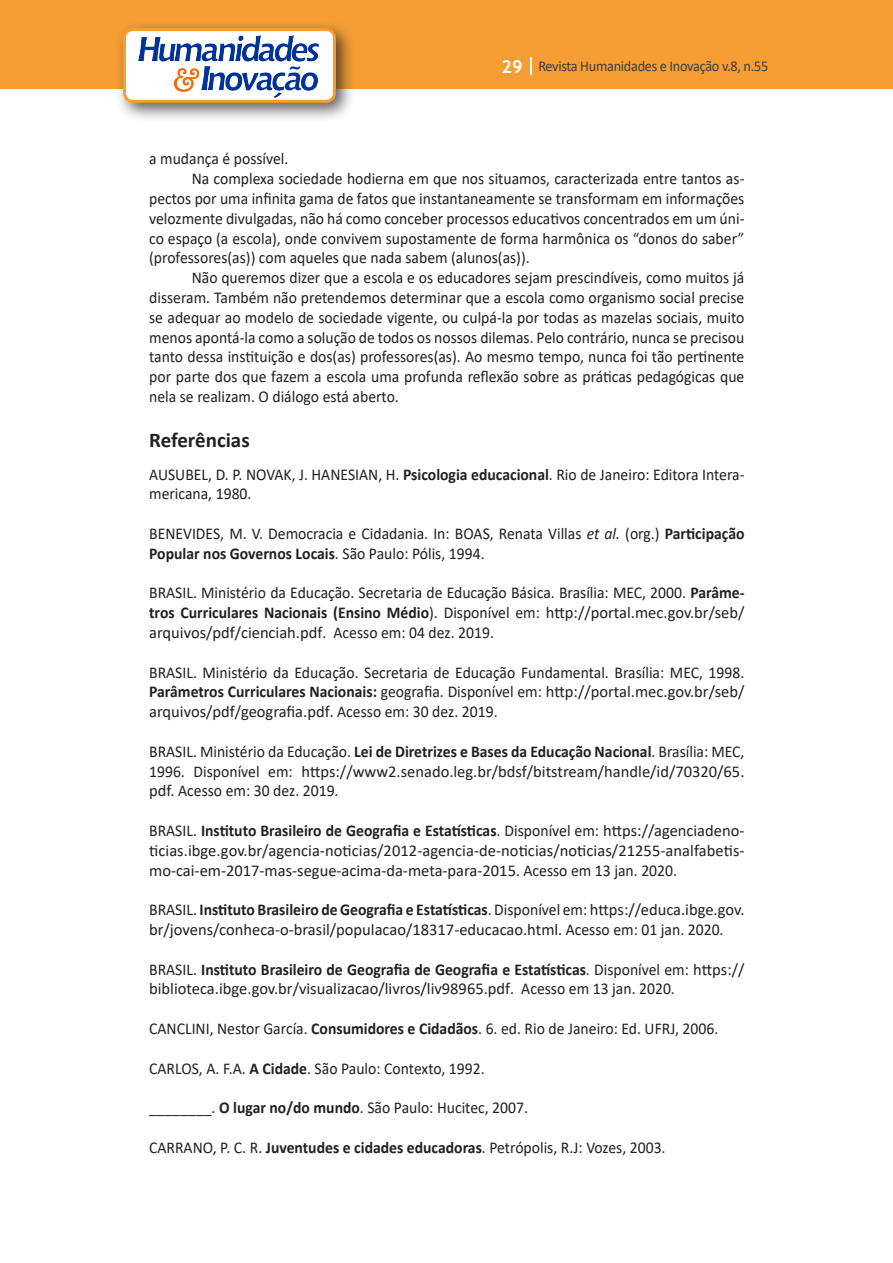
<style>
.page{position:relative;width:893px;height:1263px;background:#fff}
.page>*{position:absolute;margin:0;border:0;box-sizing:border-box;transform-origin:0 0}
.Titulo_2{font:700 21px "Calibri";color:#231f20}
.Texto{font:16.5px/19.8px "Calibri";color:#231f20;text-align:justify;scale:.95 1}
.t1{font:15px "Calibri";letter-spacing:-.02em;color:#3e3e3f;scale:.95 1}
.s1{font-family:"Trebuchet MS";font-weight:700;font-size:18px;color:#fff}
.s2{font-weight:700}
.s3{font-style:italic}
</style>
<div class="page">
<div style="left:0;top:0;width:893px;height:88px;background:#f69e34"></div>
<svg style="left:530px;top:57px;width:2px;height:18px"></svg>
<div style="left:115px;top:20px;width:241px;height:103px;background:#231f20;opacity:.75"></div>
<div style="left:125px;top:30px;width:209px;height:71px;background:#fff;border-radius:9px"></div>
<img style="left:138px;top:35px;width:181px;height:62px">
<div style="left:123px;top:28px;width:213px;height:75px;border:3px solid #f69e34;border-radius:9px"></div>
<p class="t1" style="left:501px;top:56px;width:282px"><span class="s1">29</span> Revista Humanidades e Inovação v.8, n.55</p>
<p class="Texto" style="left:149px;top:149px;width:148px">a mudança é possível.</p>
<p class="Texto" style="left:149px;top:168px;width:628px;text-indent:43px">Na complexa sociedade hodierna em que nos situamos, caracterizada entre tantos as&shy;pectos por uma infinita gama de fatos que instantaneamente se transformam em informações velozmente divulgadas, não há como conceber processos educativos concentrados em um úni&shy;co espaço (a escola), onde convivem supostamente de forma harmônica os “donos do saber” (professores(as)) com aqueles que nada sabem (alunos(as)).</p>
<p class="Texto" style="left:149px;top:267px;width:628px;text-indent:43px">Não queremos dizer que a escola e os educadores sejam prescindíveis, como muitos já disseram. Também não pretendemos determinar que a escola como organismo social precise se adequar ao modelo de sociedade vigente, ou culpá-la por todas as mazelas sociais, muito menos apontá-la como a solução de todos os nossos dilemas. Pelo contrário, nunca se precisou tanto dessa instituição e dos(as) professores(as). Ao mesmo tempo, nunca foi tão pertinente por parte dos que fazem a escola uma profunda reflexão sobre as práticas pedagógicas que nela se realizam. O diálogo está aberto.</p>
<p class="Titulo_2" style="left:149px;top:425px;width:102px">Referências</p>
<p class="Texto" style="left:149px;top:464px;width:628px">AUSUBEL, D. P. NOVAK, J. HANESIAN, H. <span class="s2">Psicologia educacional</span>. Rio de Janeiro: Editora Intera&shy;mericana, 1980.</p>
<p class="Texto" style="left:149px;top:523px;width:628px">BENEVIDES, M. V. Democracia e Cidadania. In: BOAS, Renata Villas <span class="s3">et al.</span> (org.) <span class="s2">Participação<br>Popular nos Governos Locais</span>. São Paulo: Pólis, 1994.</p>
<p class="Texto" style="left:149px;top:583px;width:628px">BRASIL. Ministério da Educação. Secretaria de Educação Básica. Brasília: MEC, 2000. <span class="s2">Parâme&shy;tros Curriculares Nacionais (Ensino Médio</span>). Disponível em: http://portal.mec.gov.br/seb/ arquivos/pdf/cienciah.pdf. Acesso em: 04 dez. 2019.</p>
<p class="Texto" style="left:149px;top:662px;width:628px">BRASIL. Ministério da Educação. Secretaria de Educação Fundamental. Brasília: MEC, 1998.<br><span class="s2">Parâmetros Curriculares Nacionais:</span> geografia. Disponível em: http://portal.mec.gov.br/seb/ arquivos/pdf/geografia.pdf. Acesso em: 30 dez. 2019.</p>
<p class="Texto" style="left:149px;top:741px;width:628px">BRASIL. Ministério da Educação. <span class="s2">Lei de Diretrizes e Bases da Educação Nacional</span>. Brasília: MEC, 1996. Disponível em: https://www2.senado.leg.br/bdsf/bitstream/handle/id/70320/65. pdf. Acesso em: 30 dez. 2019.</p>
<p class="Texto" style="left:149px;top:820px;width:628px">BRASIL. <span class="s2">Instituto Brasileiro de Geografia e Estatísticas</span>. Disponível em: https://agenciadeno&shy;ticias.ibge.gov.br/agencia-noticias/2012-agencia-de-noticias/noticias/21255-analfabetis&shy;mo-cai-em-2017-mas-segue-acima-da-meta-para-2015. Acesso em 13 jan. 2020.</p>
<p class="Texto" style="left:149px;top:899px;width:628px">BRASIL. <span class="s2">Instituto Brasileiro de Geografia e Estatísticas</span>. Disponível em: https://educa.ibge.gov. br/jovens/conheca-o-brasil/populacao/18317-educacao.html. Acesso em: 01 jan. 2020.</p>
<p class="Texto" style="left:149px;top:959px;width:628px">BRASIL. <span class="s2">Instituto Brasileiro de Geografia de Geografia e Estatísticas</span>. Disponível em: https:// biblioteca.ibge.gov.br/visualizacao/livros/liv98965.pdf. Acesso em 13 jan. 2020.</p>
<p class="Texto" style="left:149px;top:1018px;width:601px">CANCLINI, Nestor García. <span class="s2">Consumidores e Cidadãos</span>. 6. ed. Rio de Janeiro: Ed. UFRJ, 2006.</p>
<p class="Texto" style="left:149px;top:1058px;width:355px">CARLOS, A. F.A. <span class="s2">A Cidade</span>. São Paulo: Contexto, 1992.</p>
<p class="Texto" style="left:149px;top:1097px;width:400px">________. <span class="s2">O lugar no/do mundo</span>. São Paulo: Hucitec, 2007.</p>
<p class="Texto" style="left:149px;top:1137px;width:545px">CARRANO, P. C. R. <span class="s2">Juventudes e cidades educadoras</span>. Petrópolis, R.J: Vozes, 2003.</p>
</div>
